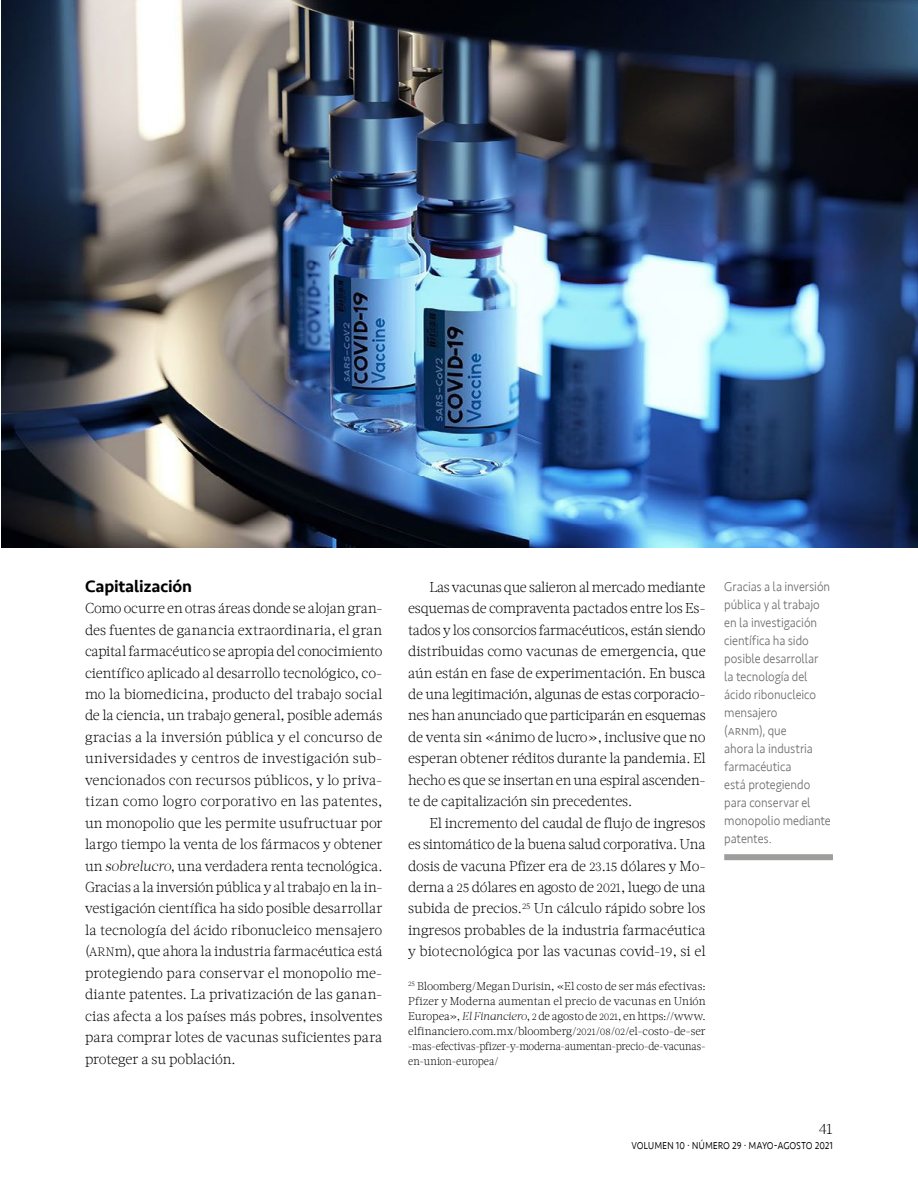
<style>
.page{position:relative;width:918px;height:1188px;background:#fff}
.page>*{position:absolute;margin:0;border:0;box-sizing:border-box;transform-origin:0 0}
.t1{font:500 17.25px "Seravek";letter-spacing:-.01em;color:#000}
.t2{font:300 15px "Acta W01";color:#000}
.t3{font:300 14.25px/21.5px "Acta W01";letter-spacing:-.01em;color:#000;text-align:justify}
.t4{font:300 13.5px/18px "Seravek";letter-spacing:-.005em;color:#706f6f;scale:.91 1}
.t5{font:300 13.5px "Seravek";letter-spacing:-.015em;color:#000;scale:.8 1}
.t6{font:300 11.25px/15px "Acta W01";letter-spacing:-.01em;color:#000;text-align:justify}
.s1{font-style:italic}
.s2{font-family:"Acta W01 Light SC850";font-weight:400;font-size:12.15px}
.s3{font-size:12.6px}
.s4{font-size:9.6px}
</style>
<div class="page">
<img style="left:1px;top:0;width:917px;height:548px">
<div style="left:724px;top:854px;width:109px;height:6px;background:#9d9d9c"></div>
<p class="t1" style="left:85px;top:575px;width:108px">Capitalización</p>
<p class="t3" style="left:85px;top:598px;width:299px">Como ocurre en otras áreas donde se alojan gran&shy;des fuentes de ganancia extraordinaria, el gran capital farmacéutico se apropia del conocimiento científico aplicado al desarrollo tecnológico, co&shy;mo la biomedicina, producto del trabajo social de la ciencia, un trabajo general, posible además gracias a la inversión pública y el concurso de universidades y centros de investigación sub&shy;vencionados con recursos públicos, y lo priva&shy;tizan como logro corporativo en las patentes, un monopolio que les permite usufructuar por largo tiempo la venta de los fármacos y obtener un <span class="s1">sobrelucro</span>, una verdadera renta tecnológica.<br>Gracias a la inversión pública y al trabajo en la in&shy;vestigación científica ha sido posible desarrollar la tecnología del ácido ribonucleico mensajero (<span class="s2">ARN</span>m), que ahora la industria farmacéutica está protegiendo para conservar el monopolio me&shy;diante patentes. La privatización de las ganan&shy;cias afecta a los países más pobres, insolventes para comprar lotes de vacunas suficientes para proteger a su población.</p>
<p class="t3" style="left:408px;top:576px;width:299px;text-indent:21px">Las vacunas que salieron al mercado mediante esquemas de compraventa pactados entre los Es&shy;tados y los consorcios farmacéuticos, están siendo distribuidas como vacunas de emergencia, que aún están en fase de experimentación. En busca de una legitimación, algunas de estas corporacio&shy;nes han anunciado que participarán en esquemas de venta sin «ánimo de lucro», inclusive que no esperan obtener réditos durante la pandemia. El hecho es que se insertan en una espiral ascenden&shy;te de capitalización sin precedentes.</p>
<p class="t3" style="left:408px;top:812px;width:299px;text-indent:21px">El incremento del caudal de flujo de ingresos es sintomático de la buena salud corporativa. Una dosis de vacuna Pfizer era de <span class="s3">23</span>.<span class="s3">15</span> dólares y Mo&shy;derna a <span class="s3">25</span> dólares en agosto de <span class="s3">2021</span>, luego de una subida de precios.<sup>25</sup> Un cálculo rápido sobre los ingresos probables de la industria farmacéutica y biotecnológica por las vacunas covid-<span class="s3">19</span>, si el</p>
<p class="t6" style="left:408px;top:978px;width:299px"><sup>25</sup> Bloomberg/Megan Durisin, «El costo de ser más efectivas:<br>Pfizer y Moderna aumentan el precio de vacunas en Unión Europea», <span class="s1">El Financiero</span>, <span class="s4">2</span> de agosto de <span class="s4">2021</span>, en https://www. elfinanciero.com.mx/bloomberg/<span class="s4">2021</span>/<span class="s4">08</span>/<span class="s4">02</span>/el-costo-de-ser -mas-efectivas-pfizer-y-moderna-aumentan-precio-de-vacunas&shy;en-union-europea/</p>
<p class="t4" style="left:724px;top:578px;width:119px">Gracias a la inversión pública y al trabajo en la investigación científica ha sido posible desarrollar la tecnología del ácido ribonucleico mensajero<br>(arnm), que<br>ahora la industria farmacéutica<br>está protegiendo para conservar el monopolio mediante patentes.</p>
<p class="t2" style="left:819px;top:1120px;width:16px">41</p>
<p class="t5" style="left:632px;top:1137px;width:253px">volumen 10 · número 29 · mayo-agosto 2021</p>
</div>
